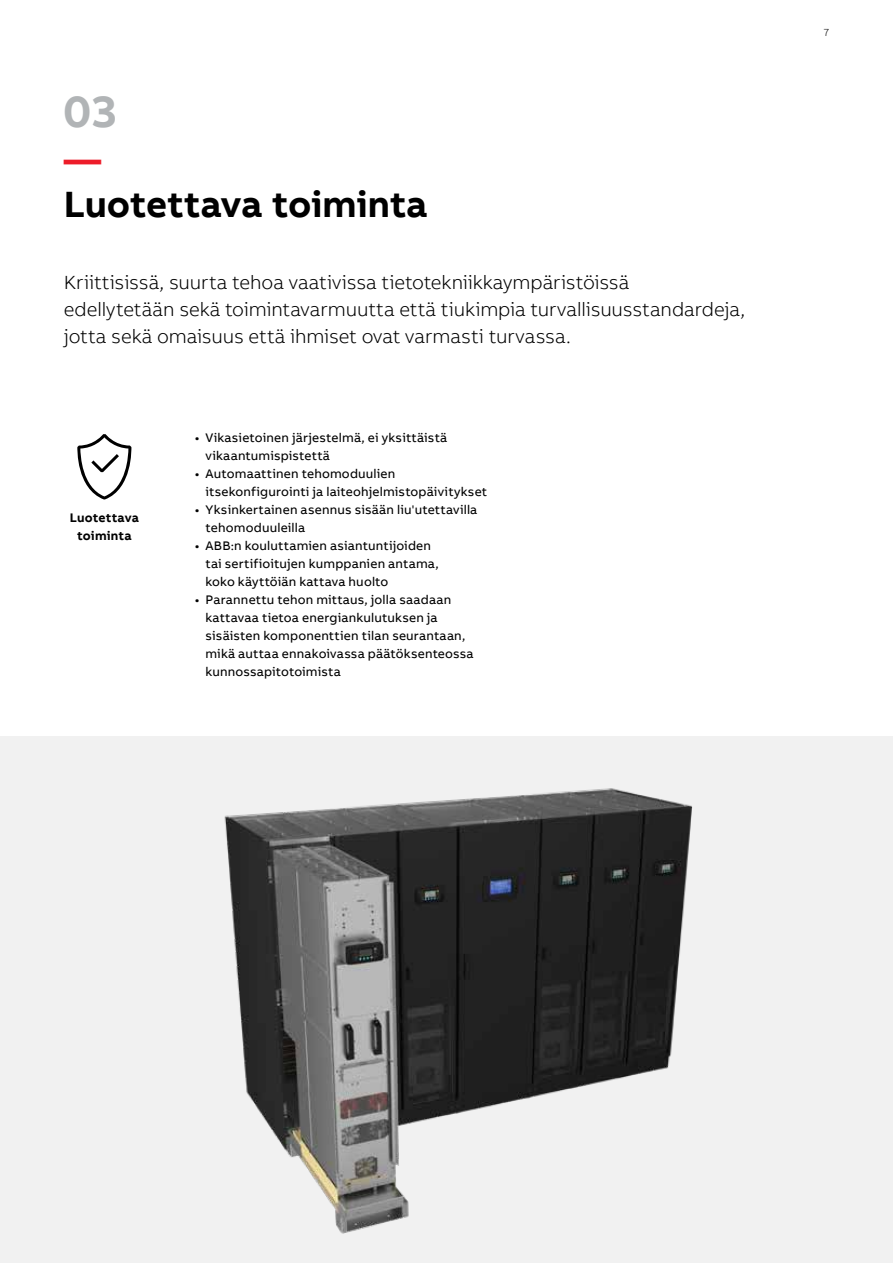
<style>
.page{position:relative;width:893px;height:1263px;background:#fff}
.page>*{position:absolute;margin:0;border:0;box-sizing:border-box;transform-origin:0 0}
.t1{font:700 45px "AB Bvoice";color:#b1b4b6}
.t2{font:700 37.5px "AB Bvoice";letter-spacing:-.005em;color:#000}
.t3{font:700 37.5px "AB Bvoice";color:#ed1c29}
.t4{font:300 19.5px/27px "AB Bvoice";letter-spacing:-.005em;color:#000}
.t5{font:12.75px/18px "AB Bvoice";letter-spacing:.015em;color:#000}
.t6{font:700 12.75px/18px "AB Bvoice";letter-spacing:.01em;color:#000;text-align:center}
.t7{font:300 10.5px "AB Bvoice";color:#000}
</style>
<div class="page">
<svg style="left:77px;top:434px;width:55px;height:65px"></svg>
<div style="left:0;top:737px;width:893px;height:526px;background:#f1f1f1"></div>
<img style="left:224px;top:788px;width:469px;height:446px">
<h1 class="t1" style="left:64px;top:83px;width:55px">03</h1>
<h2 class="t3" style="left:64px;top:135px;width:39px">—</h2>
<h2 class="t2" style="left:64px;top:180px;width:365px">Luotettava toiminta</h2>
<h3 class="t4" style="left:64px;top:269px;width:683px">Kriittisissä, suurta tehoa vaativissa tietotekniikkaympäristöissä edellytetään sekä toimintavarmuutta että tiukimpia turvallisuusstandardeja, jotta sekä omaisuus että ihmiset ovat varmasti turvassa.</h3>
<p class="t6" style="left:70px;top:509px;width:71px">Luotettava toiminta</p>
<p class="t5" style="left:206px;top:429px;width:243px;text-indent:-11px">• Vikasietoinen järjestelmä, ei yksittäistä vikaantumispistettä</p>
<p class="t5" style="left:206px;top:465px;width:283px;text-indent:-11px">• Automaattinen tehomoduulien itsekonfigurointi ja laiteohjelmistopäivitykset</p>
<p class="t5" style="left:206px;top:501px;width:273px;text-indent:-11px">• Yksinkertainen asennus sisään liu'utettavilla tehomoduuleilla</p>
<p class="t5" style="left:206px;top:537px;width:235px;text-indent:-11px">• ABB:n kouluttamien asiantuntijoiden tai sertifioitujen kumppanien antama, koko käyttöiän kattava huolto</p>
<p class="t5" style="left:206px;top:591px;width:270px;text-indent:-11px">• Parannettu tehon mittaus, jolla saadaan kattavaa tietoa energiankulutuksen ja sisäisten komponenttien tilan seurantaan, mikä auttaa ennakoivassa päätöksenteossa kunnossapitotoimista</p>
<p class="t7" style="left:824px;top:26px;width:7px">7</p>
</div>
